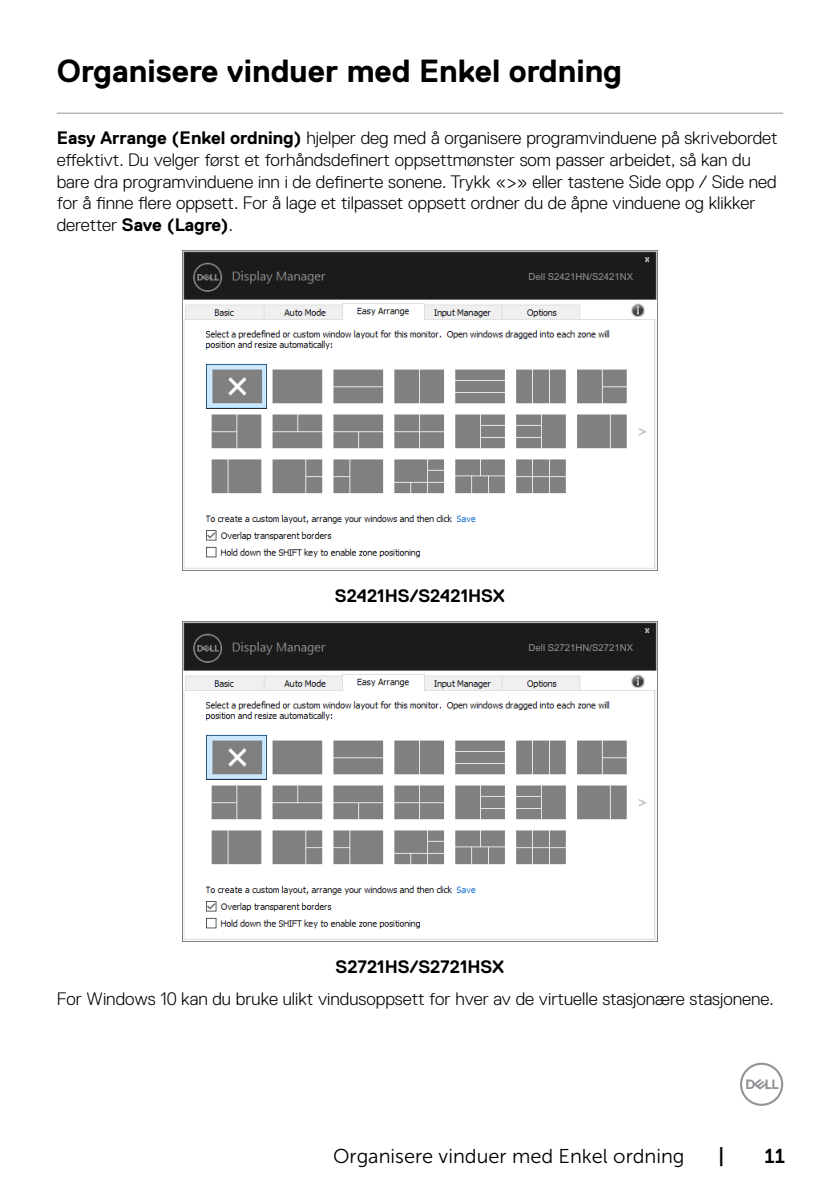
<style>
.page{position:relative;width:840px;height:1191px;background:#fff}
.page>*{position:absolute;margin:0;border:0;box-sizing:border-box;transform-origin:0 0}
.t1{font:700 32px "Dell Replica";color:#000}
.t2{font:20px "Museo Sans For Dell 300";color:#000}
.t3{font:20px "Museo Sans For Dell 700";color:#000}
.t4{font:300 18px/21.6px "Dell Replica";color:#000}
.t5{font:700 18px "Dell Replica";color:#000}
.t6{font:9.6px "Arial";color:#939393}
.s1{font-weight:700}
</style>
<div class="page">
<svg style="left:740px;top:1062px;width:42px;height:44px"></svg>
<hr style="left:57px;top:113px;width:725px;height:1px;background:#939598">
<img style="left:182px;top:250px;width:475px;height:320px">
<div style="left:539px;top:270px;width:103px;height:11px;background:#1b1b1b"></div>
<img style="left:182px;top:621px;width:475px;height:320px">
<div style="left:539px;top:641px;width:103px;height:12px;background:#1b1b1b"></div>
<h1 class="t1" style="left:57px;top:53px;width:566px">Organisere vinduer med Enkel ordning</h1>
<p class="t4" style="left:57px;top:127px;width:721px"><span class="s1">Easy Arrange (Enkel ordning)</span> hjelper deg med å organisere programvinduene på skrivebordet effektivt. Du velger først et forhåndsdefinert oppsettmønster som passer arbeidet, så kan du bare dra programvinduene inn i de definerte sonene. Trykk «&gt;» eller tastene Side opp / Side ned for å finne flere oppsett. For å lage et tilpasset oppsett ordner du de åpne vinduene og klikker deretter <span class="s1">Save (Lagre)</span>.</p>
<p class="t6" style="left:528px;top:271px;width:106px">Dell S2421HN/S2421NX</p>
<p class="t5" style="left:335px;top:586px;width:171px">S2421HS/S2421HSX</p>
<p class="t6" style="left:528px;top:642px;width:106px">Dell S2721HN/S2721NX</p>
<p class="t5" style="left:335px;top:957px;width:170px">S2721HS/S2721HSX</p>
<p class="t4" style="left:57px;top:987px;width:718px">For Windows 10 kan du bruke ulikt vindusoppsett for hver av de virtuelle stasjonære stasjonene.</p>
<p class="t2" style="left:333px;top:1145px;width:353px">Organisere vinduer med Enkel ordning</p>
<p class="t3" style="left:718px;top:1144px;width:7px">|</p>
<p class="t3" style="left:764px;top:1144px;width:22px">11</p>
</div>
